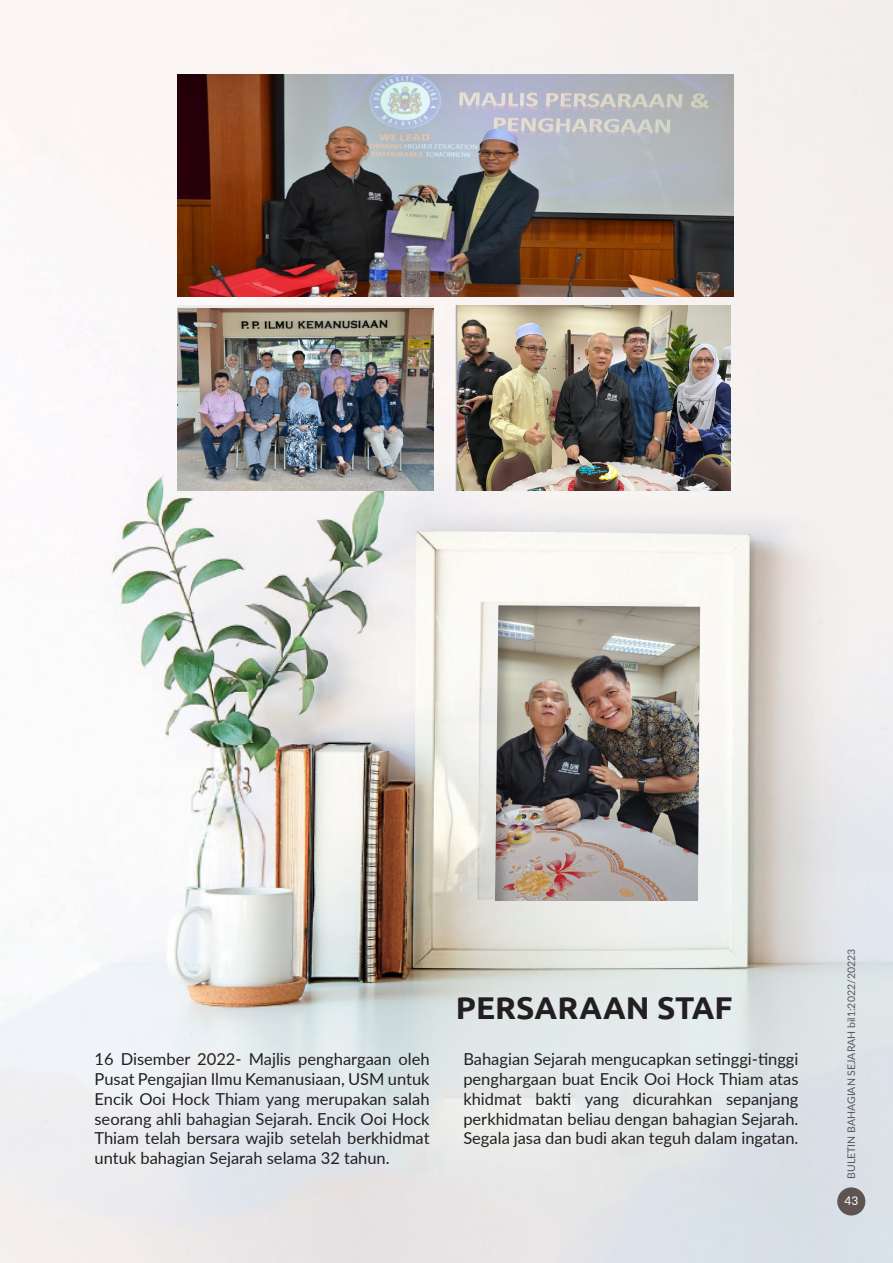
<style>
.page{position:relative;width:893px;height:1263px;background:#fff}
.page>*{position:absolute;margin:0;border:0;box-sizing:border-box;transform-origin:0 0}
.tajuk_bold{font:700 31.5px "Ubuntu";color:#231f20}
.teks_artikel{font:16.5px/19.8px "Lato";color:#231f20;text-align:justify}
.t1{font:12px "Lato";color:#fff}
.t2{font:10.5px "Lato";color:#57585a}
</style>
<div class="page">
<img style="left:0;top:0;width:893px;height:1263px">
<div style="left:494px;top:603px;width:208px;height:298px;background:#231f20;opacity:.3"></div>
<img style="left:178px;top:74px;width:556px;height:223px">
<img style="left:178px;top:309px;width:255px;height:182px">
<img style="left:456px;top:306px;width:275px;height:185px">
<div style="left:837px;top:1187px;width:28px;height:28px;background:#5e5553;border-radius:50%"></div>
<p class="teks_artikel" style="left:94px;top:1048px;width:337px">16 Disember 2022- Majlis penghargaan oleh Pusat Pengajian Ilmu Kemanusiaan, USM untuk Encik Ooi Hock Thiam yang merupakan salah seorang ahli bahagian Sejarah. Encik Ooi Hock Thiam telah bersara wajib setelah berkhidmat untuk bahagian Sejarah selama 32 tahun.</p>
<p class="tajuk_bold" style="left:456px;top:988px;width:278px">PERSARAAN STAF</p>
<p class="teks_artikel" style="left:463px;top:1048px;width:337px">Bahagian Sejarah mengucapkan setinggi-tinggi penghargaan buat Encik Ooi Hock Thiam atas khidmat bakti yang dicurahkan sepanjang perkhidmatan beliau dengan bahagian Sejarah.<br>Segala jasa dan budi akan teguh dalam ingatan.</p>
<p class="t2" style="left:844px;top:1179px;width:231px;rotate:-90deg">BULETIN BAHAGIAN SEJARAH bil1:2022/20223</p>
<p class="t1" style="left:845px;top:1191px;width:15px">43</p>
</div>
